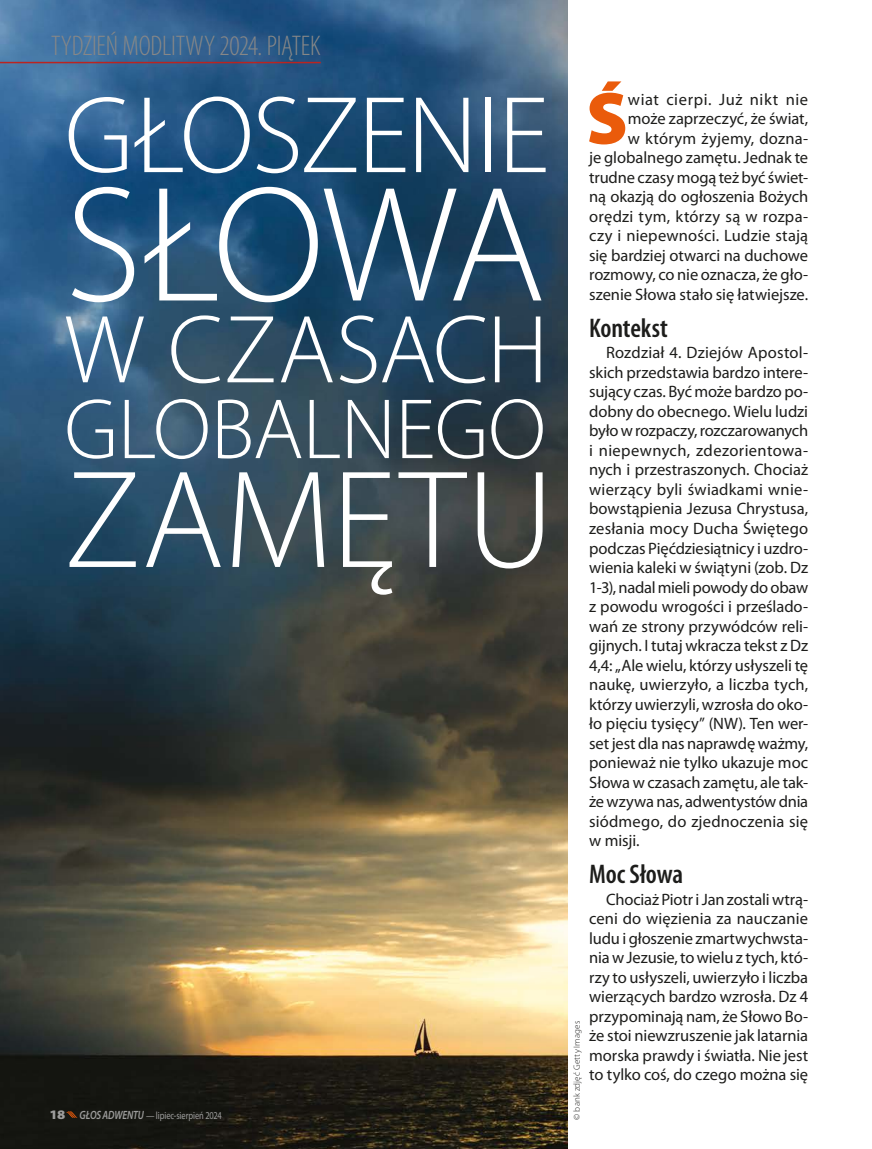
<style>
.page{position:relative;width:872px;height:1149px;background:#fff}
.page>*{position:absolute;margin:0;border:0;box-sizing:border-box;transform-origin:0 0}
._02__Tytuł_GAn_1{font:300 165.75px "Myriad Pro";letter-spacing:-.03em;color:#fff}
._02__Tytuł_GAn_1-2{font:300 140.25px "Myriad Pro";letter-spacing:.005em;color:#fff}
._02__Tytuł_GAn_1-3{font:300 110.25px "Myriad Pro";letter-spacing:-.02em;color:#fff}
._02__Tytuł_GAn_1-4{font:300 97.5px "Myriad Pro";letter-spacing:-.005em;color:#fff}
._02__Tytuł_GAn_1-5{font:300 86.25px "Myriad Pro";letter-spacing:-.005em;color:#fff}
._11__Inicjałowy_GAn{font:900 74.4px "Myriad Pro";color:#ea5b0b}
._71__pagina_lewa_GA{font:300 condensed 28.5px "Myriad Pro";letter-spacing:-.01em;color:#878787}
._04a__Śródtytuł_1_GA{font:600 condensed 27px "Myriad Pro";color:#1d1d1b}
._01__tp_GAn{font:16.5px/19.5px "Myriad Pro";color:#1d1d1b;text-align:justify}
._11__Inicjałowy_GAn-2{font:16.5px/19.5px "Myriad Pro";color:#1d1d1b;text-align:right}
.t1{font:10.5px "Myriad Pro";letter-spacing:-.005em;color:#9d9d9c;scale:.8 1}
._07__fotopodpis_GA{font:300 9px "Myriad Pro";letter-spacing:.015em;color:#1d1d1b}
.s1{font-weight:900;font-size:13.05px}
.s2{font-weight:600;font-style:italic;font-size:12px}
</style>
<div class="page">
<img style="left:0;top:0;width:568px;height:1148px">
<hr style="left:0;top:62px;width:321px;height:1px;background:#bb2420">
<svg style="left:67px;top:1111px;width:11px;height:5px"></svg>
<p class="_71__pagina_lewa_GA" style="left:51px;top:29px;width:271px">TYDZIEŃ MODLITWY 2024. PIĄTEK</p>
<p class="_02__Tytuł_GAn_1-3" style="left:64px;top:69px;width:486px">GŁOSZENIE</p>
<p class="_02__Tytuł_GAn_1" style="left:65px;top:145px;width:481px">SŁOWA</p>
<p class="_02__Tytuł_GAn_1-4" style="left:64px;top:291px;width:485px">W CZASACH</p>
<p class="_02__Tytuł_GAn_1-5" style="left:64px;top:377px;width:483px">GLOBALNEGO</p>
<p class="_02__Tytuł_GAn_1-2" style="left:65px;top:435px;width:490px">ZAMĘTU</p>
<p class="t1" style="left:50px;top:1108px;width:217px"><span class="s1">18</span> <span class="s2">GŁOS ADWENTU</span> — lipiec-sierpień 2024</p>
<p class="_11__Inicjałowy_GAn" style="left:586px;top:69px;width:43px">Ś</p>
<p class="_11__Inicjałowy_GAn-2" style="left:589px;top:89px;width:221px">wiat cierpi. Już nikt nie może zaprzeczyć, że świat,<br>w którym żyjemy, dozna-<br>je globalnego zamętu. Jednak te trudne czasy mogą też być świet&shy;ną okazją do ogłoszenia Bożych orędzi tym, którzy są w rozpa&shy;czy i niepewności. Ludzie stają się bardziej otwarci na duchowe rozmowy, co nie oznacza, że gło&shy;szenie Słowa stało się łatwiejsze.</p>
<p class="_04a__Śródtytuł_1_GA" style="left:589px;top:311px;width:80px">Kontekst</p>
<p class="_01__tp_GAn" style="left:589px;top:342px;width:221px;text-indent:17px">Rozdział 4. Dziejów Apostol&shy;skich przedstawia bardzo intere&shy;sujący czas. Być może bardzo po&shy;dobny do obecnego. Wielu ludzi było w rozpaczy, rozczarowanych i niepewnych, zdezorientowa&shy;nych i przestraszonych. Chociaż wierzący byli świadkami wnie&shy;bowstąpienia Jezusa Chrystusa, zesłania mocy Ducha Świętego podczas Pięćdziesiątnicy i uzdro&shy;wienia kaleki w świątyni (zob. Dz 1-3), nadal mieli powody do obaw z powodu wrogości i prześlado&shy;wań ze strony przywódców reli&shy;gijnych. I tutaj wkracza tekst z Dz 4,4: „Ale wielu, którzy usłyszeli tę naukę, uwierzyło, a liczba tych, którzy uwierzyli, wzrosła do oko&shy;ło pięciu tysięcy” (NW). Ten wer&shy;set jest dla nas naprawdę ważmy, ponieważ nie tylko ukazuje moc Słowa w czasach zamętu, ale tak&shy;że wzywa nas, adwentystów dnia siódmego, do zjednoczenia się w misji.</p>
<p class="_04a__Śródtytuł_1_GA" style="left:589px;top:857px;width:96px">Moc Słowa</p>
<p class="_01__tp_GAn" style="left:589px;top:888px;width:221px;text-indent:17px">Chociaż Piotr i Jan zostali wtrą&shy;ceni do więzienia za nauczanie ludu i głoszenie zmartwychwsta&shy;nia w Jezusie, to wielu z tych, któ&shy;rzy to usłyszeli, uwierzyło i liczba wierzących bardzo wzrosła. Dz 4 przypominają nam, że Słowo Bo&shy;że stoi niewzruszenie jak latarnia morska prawdy i światła. Nie jest to tylko coś, do czego można się</p>
<p class="_07__fotopodpis_GA" style="left:571px;top:1119px;width:100px;rotate:-90deg">© bank zdjęć Getty Images</p>
</div>
